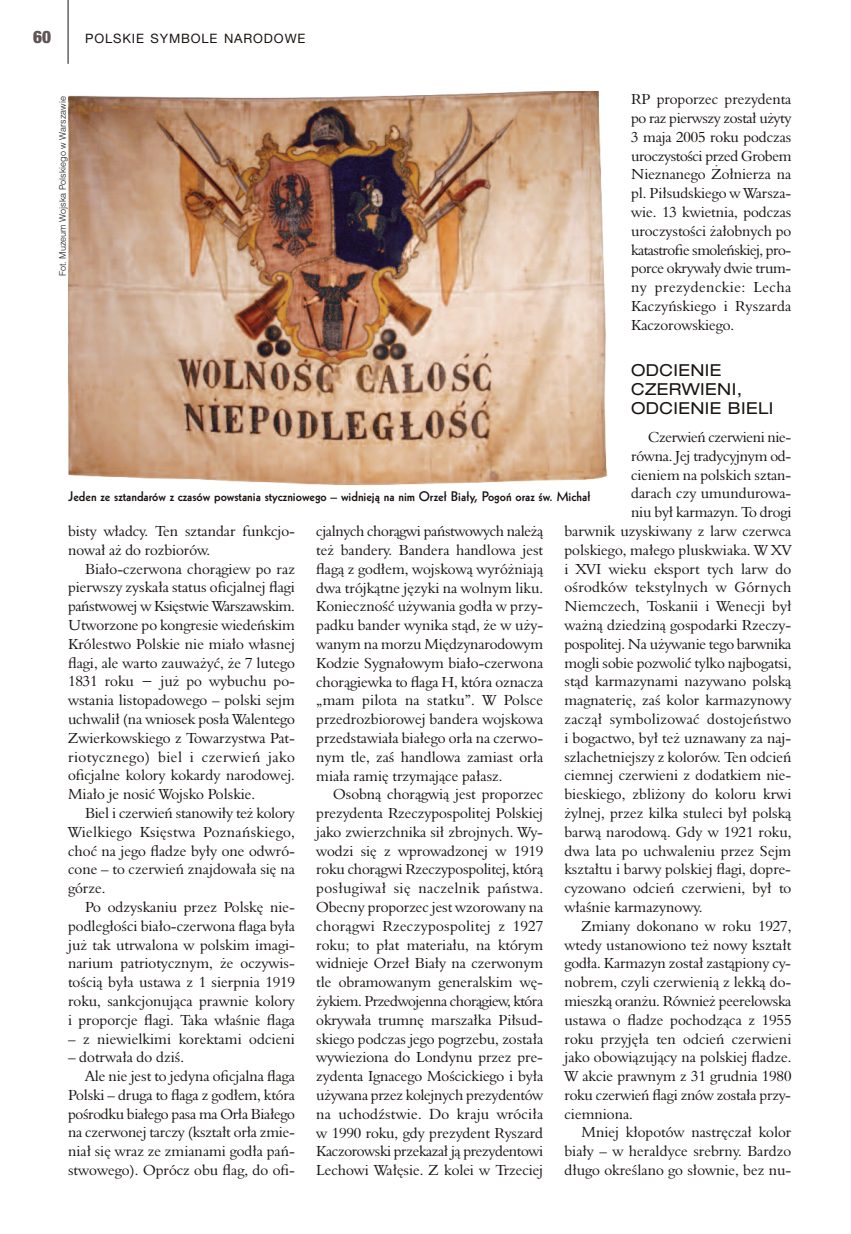
<style>
.page{position:relative;width:851px;height:1234px;background:#fff}
.page>*{position:absolute;margin:0;border:0;box-sizing:border-box;transform-origin:0 0}
.t1{font:900 condensed 17.25px "Helvetica Neue LT Com";color:#5e5554}
.t2{font:expanded 16.5px/18.8px "Helvetica Neue LT Com";letter-spacing:.025em;color:#191412}
.t3{font:15px/18.8px "Aldine 401 EU";color:#191412;text-align:justify}
.t4{font:15px "Aldine 401 EU";letter-spacing:-.02em;color:#191412}
.t5{font:15px "Aldine 401 EU";letter-spacing:-.025em;color:#191412}
.t6{font:15px "Aldine 401 EU";letter-spacing:.02em;color:#191412}
.t7{font:700 13.5px "Geometric 231 EU";color:#191412}
.t8{font:12.9px "Helvetica Neue LT Com";letter-spacing:.065em;color:#191412}
.t9{font:300 9px "Helvetica";color:#191412}
</style>
<div class="page">
<hr style="left:68px;top:0;width:1px;height:64px;background:#191412">
<img style="left:68px;top:91px;width:540px;height:394px">
<p class="t1" style="left:33px;top:27px;width:19px">60</p>
<p class="t8" style="left:85px;top:30px;width:222px">POLSKIE SYMBOLE NARODOWE</p>
<p class="t3" style="left:631px;top:90px;width:162px">RP proporzec prezydenta po raz pierwszy został użyty 3 maja 2005 roku podczas uroczystości przed Grobem Nieznanego Żołnierza na pl. Piłsudskiego w Warsza&shy;wie. 13 kwietnia, podczas uroczystości żałobnych po katastrofie smoleńskiej, pro&shy;porce okrywały dwie trum&shy;ny prezydenckie: Lecha Kaczyńskiego i Ryszarda Kaczorowskiego.</p>
<p class="t2" style="left:631px;top:360px;width:144px">ODCIENIE<br>CZERWIENI,<br>ODCIENIE BIELI</p>
<p class="t5" style="left:648px;top:428px;width:145px">Czerwień czerwieni nie-</p>
<p class="t4" style="left:631px;top:446px;width:162px">równa. Jej tradycyjnym od-</p>
<p class="t3" style="left:631px;top:465px;width:162px">cieniem na polskich sztan-</p>
<p class="t3" style="left:631px;top:484px;width:162px">darach czy umundurowa-</p>
<p class="t3" style="left:631px;top:503px;width:162px">niu był karmazyn. To drogi</p>
<p class="t3" style="left:564px;top:521px;width:228px">barwnik uzyskiwany z larw czerwca</p>
<p class="t3" style="left:564px;top:540px;width:228px">polskiego, małego pluskwiaka. W XV</p>
<p class="t3" style="left:564px;top:559px;width:228px">i XVI wieku eksport tych larw do</p>
<p class="t6" style="left:564px;top:578px;width:228px">ośrodków tekstylnych w Górnych</p>
<p class="t3" style="left:564px;top:596px;width:228px">Niemczech, Toskanii i Wenecji był</p>
<p class="t3" style="left:564px;top:615px;width:228px">ważną dziedziną gospodarki Rzeczy-</p>
<p class="t4" style="left:564px;top:634px;width:228px">pospolitej. Na używanie tego barwnika</p>
<p class="t3" style="left:564px;top:653px;width:228px">mogli sobie pozwolić tylko najbogatsi,</p>
<p class="t3" style="left:564px;top:672px;width:228px">stąd karmazynami nazywano polską</p>
<p class="t3" style="left:564px;top:690px;width:228px">magnaterię, zaś kolor karmazynowy</p>
<p class="t3" style="left:564px;top:709px;width:228px">zaczął symbolizować dostojeństwo</p>
<p class="t3" style="left:564px;top:728px;width:228px">i bogactwo, był też uznawany za naj-</p>
<p class="t3" style="left:564px;top:747px;width:228px">szlachetniejszy z kolorów. Ten odcień</p>
<p class="t3" style="left:564px;top:765px;width:228px">ciemnej czerwieni z dodatkiem nie-</p>
<p class="t3" style="left:564px;top:784px;width:228px">bieskiego, zbliżony do koloru krwi</p>
<p class="t3" style="left:564px;top:803px;width:228px">żylnej, przez kilka stuleci był polską</p>
<p class="t3" style="left:564px;top:822px;width:228px">barwą narodową. Gdy w 1921 roku,</p>
<p class="t3" style="left:564px;top:841px;width:228px">dwa lata po uchwaleniu przez Sejm</p>
<p class="t3" style="left:564px;top:859px;width:228px">kształtu i barwy polskiej flagi, dopre-</p>
<p class="t3" style="left:564px;top:878px;width:228px">cyzowano odcień czerwieni, był to</p>
<p class="t3" style="left:564px;top:897px;width:139px">właśnie karmazynowy.</p>
<p class="t3" style="left:581px;top:916px;width:211px">Zmiany dokonano w roku 1927,</p>
<p class="t3" style="left:564px;top:934px;width:228px">wtedy ustanowiono też nowy kształt</p>
<p class="t3" style="left:564px;top:953px;width:228px">godła. Karmazyn został zastąpiony cy-</p>
<p class="t3" style="left:564px;top:972px;width:228px">nobrem, czyli czerwienią z lekką do-</p>
<p class="t4" style="left:564px;top:991px;width:228px">mieszką oranżu. Również peerelowska</p>
<p class="t3" style="left:564px;top:1010px;width:228px">ustawa o fladze pochodząca z 1955</p>
<p class="t3" style="left:564px;top:1028px;width:228px">roku przyjęła ten odcień czerwieni</p>
<p class="t3" style="left:564px;top:1047px;width:228px">jako obowiązujący na polskiej fladze.</p>
<p class="t3" style="left:564px;top:1066px;width:228px">W akcie prawnym z 31 grudnia 1980</p>
<p class="t3" style="left:564px;top:1085px;width:228px">roku czerwień flagi znów została przy-</p>
<p class="t3" style="left:564px;top:1103px;width:70px">ciemniona.</p>
<p class="t3" style="left:581px;top:1122px;width:211px">Mniej kłopotów nastręczał kolor</p>
<p class="t3" style="left:564px;top:1141px;width:228px">biały – w heraldyce srebrny. Bardzo</p>
<p class="t3" style="left:564px;top:1160px;width:228px">długo określano go słownie, bez nu-</p>
<p class="t9" style="left:55px;top:276px;width:182px;rotate:-90deg">Fot. Muzeum Wojska Polskiego w Warszawie</p>
<p class="t7" style="left:68px;top:487px;width:524px">Jeden ze sztandarów z czasów powstania styczniowego – widnieją na nim Orzeł Biały, Pogoń oraz św. Michał</p>
<p class="t3" style="left:68px;top:521px;width:228px">bisty władcy. Ten sztandar funkcjo&shy;nował aż do rozbiorów.</p>
<p class="t3" style="left:68px;top:559px;width:228px;text-indent:17px">Biało-czerwona chorągiew po raz pierwszy zyskała status oficjalnej flagi państwowej w Księstwie Warszawskim.<br>Utworzone po kongresie wiedeńskim Królestwo Polskie nie miało własnej flagi, ale warto zauważyć, że 7 lutego 1831 roku − już po wybuchu po&shy;wstania listopadowego – polski sejm uchwalił (na wniosek posła Walentego Zwierkowskiego z Towarzystwa Pat&shy;riotycznego) biel i czerwień jako oficjalne kolory kokardy narodowej.<br>Miało je nosić Wojsko Polskie.</p>
<p class="t3" style="left:68px;top:803px;width:228px;text-indent:17px">Biel i czerwień stanowiły też kolory Wielkiego Księstwa Poznańskiego, choć na jego fladze były one odwró&shy;cone – to czerwień znajdowała się na górze.</p>
<p class="t3" style="left:68px;top:897px;width:228px;text-indent:17px">Po odzyskaniu przez Polskę nie&shy;podległości biało-czerwona flaga była już tak utrwalona w polskim imagi&shy;narium patriotycznym, że oczywis&shy;tością była ustawa z 1 sierpnia 1919 roku, sankcjonująca prawnie kolory i proporcje flagi. Taka właśnie flaga</p>
<p class="t3" style="left:68px;top:1028px;width:228px">– z niewielkimi korektami odcieni</p>
<p class="t3" style="left:68px;top:1047px;width:117px">– dotrwała do dziś.</p>
<p class="t3" style="left:85px;top:1066px;width:211px">Ale nie jest to jedyna oficjalna flaga</p>
<p class="t3" style="left:68px;top:1085px;width:228px">Polski – druga to flaga z godłem, która</p>
<p class="t5" style="left:68px;top:1104px;width:228px">pośrodku białego pasa ma Orła Białego</p>
<p class="t3" style="left:68px;top:1122px;width:228px">na czerwonej tarczy (kształt orła zmie-</p>
<p class="t3" style="left:68px;top:1141px;width:228px">niał się wraz ze zmianami godła pań-</p>
<p class="t3" style="left:68px;top:1160px;width:228px">stwowego). Oprócz obu flag, do ofi-</p>
<p class="t3" style="left:316px;top:521px;width:228px">cjalnych chorągwi państwowych należą też bandery. Bandera handlowa jest flagą z godłem, wojskową wyróżniają dwa trójkątne języki na wolnym liku.<br>Konieczność używania godła w przy&shy;padku bander wynika stąd, że w uży&shy;wanym na morzu Międzynarodowym Kodzie Sygnałowym biało-czerwona chorągiewka to flaga H, która oznacza „mam pilota na statku”. W Polsce przedrozbiorowej bandera wojskowa przedstawiała białego orła na czerwo&shy;nym tle, zaś handlowa zamiast orła miała ramię trzymające pałasz.</p>
<p class="t3" style="left:316px;top:784px;width:228px;text-indent:17px">Osobną chorągwią jest proporzec prezydenta Rzeczypospolitej Polskiej jako zwierzchnika sił zbrojnych. Wy&shy;wodzi się z wprowadzonej w 1919 roku chorągwi Rzeczypospolitej, którą posługiwał się naczelnik państwa.<br>Obecny proporzec jest wzorowany na chorągwi Rzeczypospolitej z 1927 roku; to płat materiału, na którym widnieje Orzeł Biały na czerwonym tle obramowanym generalskim wę&shy;żykiem. Przedwojenna chorągiew, która okrywała trumnę marszałka Piłsud&shy;skiego podczas jego pogrzebu, została wywieziona do Londynu przez pre&shy;zydenta Ignacego Mościckiego i była używana przez kolejnych prezydentów na uchodźstwie. Do kraju wróciła w 1990 roku, gdy prezydent Ryszard Kaczorowski przekazał ją prezydentowi Lechowi Wałęsie. Z kolei w Trzeciej</p>
</div>
